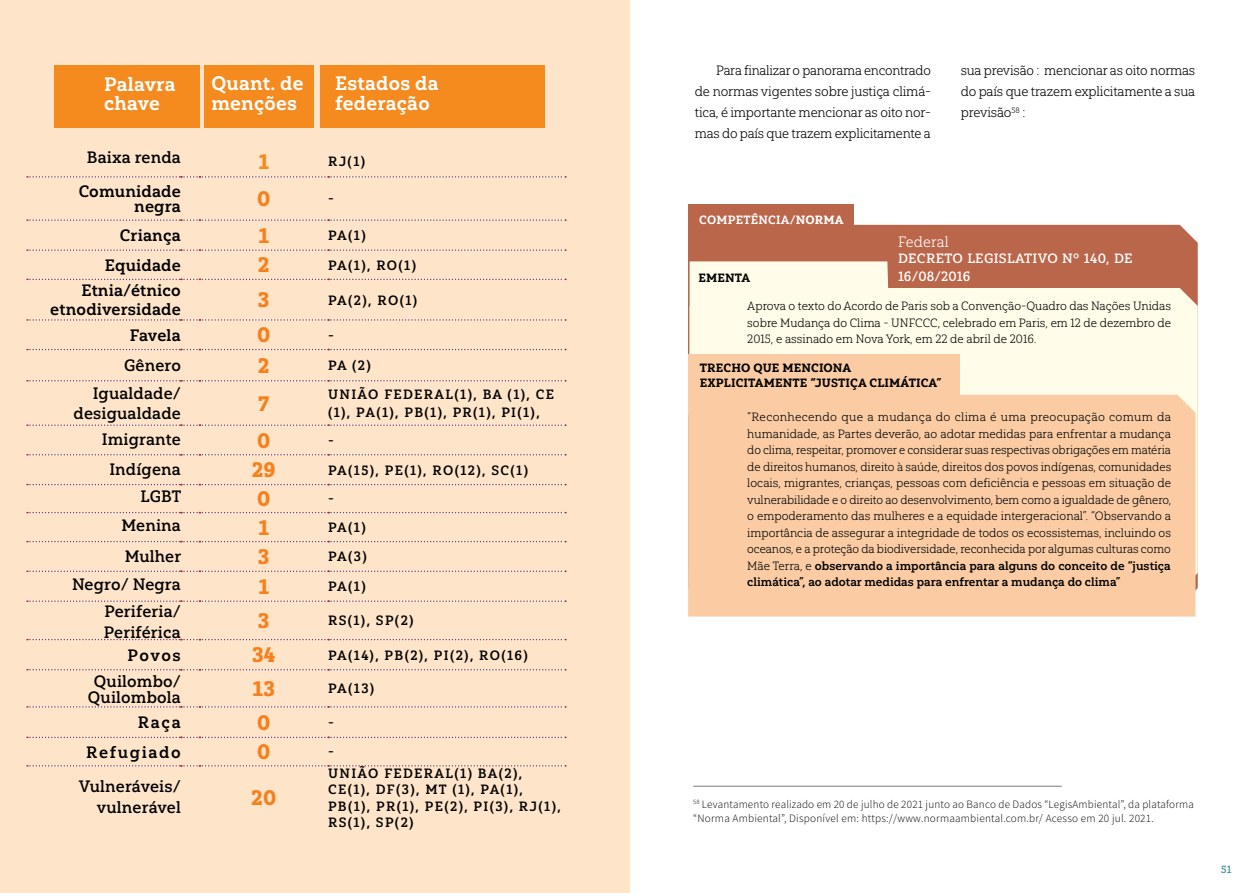
<style>
.page{position:relative;width:1259px;height:893px;background:#fff}
.page>*{position:absolute;margin:0;border:0;box-sizing:border-box;transform-origin:0 0}
.t1{font:21px "Yorkten Slab Nor Bla";letter-spacing:.01em;color:#f5801c}
.t2{font:21px "Yorkten Slab Nor Bla";color:#f58a1f}
.t3{font:19.5px/19.5px "Yorkten Slab Nor Bol";letter-spacing:.01em;color:#fff}
.t4{font:16.5px/20.2px "Yorkten Slab Nor Med";letter-spacing:.01em;color:#000;text-align:right}
.t5{font:16.5px/15px "Yorkten Slab Nor Dem";letter-spacing:.01em;color:#000;text-align:right}
.t6{font:16.5px "Yorkten Slab Nor Dem";letter-spacing:.1em;color:#000}
.t7{font:15px "Yorkten Slab Nor Lig";letter-spacing:.01em;color:#fff}
.t8{font:13.5px/16.5px "Yorkten Slab Nor Dem";letter-spacing:.1em;color:#000}
.t9{font:13.5px/21px "Yorkten Slab Nor Lig";letter-spacing:-.01em;color:#000;text-align:justify}
.t10{font:13.5px/18px "Yorkten Slab Nor Med";letter-spacing:.025em;color:#fff}
.t11{font:12px/16.5px "Yorkten Slab Nor Lig";letter-spacing:-.005em;color:#000;text-align:justify}
.t12{font:12px/16.5px "Yorkten Slab Nor Dem";color:#000}
.t13{font:12px/15.8px "Yorkten Slab Nor Ex B";letter-spacing:.01em;color:#000}
.t14{font:12px "Yorkten Slab Nor Bol";letter-spacing:.02em;color:#fff}
.t15{font:11.25px/14.2px "Source Sans Variable";letter-spacing:.02em;color:#000}
.t16{font:10.5px "Yorkten Slab Nor Dem";color:#4b969c}
.s1{font-family:"Yorkten Slab Nor Ex B"}
.s2{font-family:"Yorkten Slab Nor Lig"}
</style>
<div class="page">
<div style="left:0;top:0;width:629px;height:893px;background:#fee4c9"></div>
<div style="left:54px;top:65px;width:145px;height:62px;background:#f58a1f"></div>
<div style="left:205px;top:65px;width:109px;height:62px;background:#f58a1f"></div>
<div style="left:320px;top:65px;width:225px;height:62px;background:#f58a1f"></div>
<svg style="left:27px;top:176px;width:539px;height:2px"></svg>
<svg style="left:27px;top:219px;width:539px;height:2px"></svg>
<svg style="left:27px;top:249px;width:539px;height:2px"></svg>
<svg style="left:27px;top:279px;width:539px;height:1px"></svg>
<svg style="left:27px;top:319px;width:539px;height:2px"></svg>
<svg style="left:27px;top:349px;width:539px;height:1px"></svg>
<svg style="left:27px;top:380px;width:539px;height:2px"></svg>
<svg style="left:27px;top:424px;width:539px;height:2px"></svg>
<svg style="left:27px;top:454px;width:539px;height:1px"></svg>
<svg style="left:27px;top:484px;width:539px;height:1px"></svg>
<svg style="left:27px;top:512px;width:539px;height:1px"></svg>
<svg style="left:27px;top:541px;width:539px;height:1px"></svg>
<svg style="left:27px;top:570px;width:539px;height:2px"></svg>
<svg style="left:27px;top:600px;width:539px;height:2px"></svg>
<svg style="left:27px;top:639px;width:539px;height:1px"></svg>
<svg style="left:27px;top:669px;width:539px;height:1px"></svg>
<svg style="left:27px;top:706px;width:539px;height:2px"></svg>
<svg style="left:27px;top:737px;width:539px;height:1px"></svg>
<svg style="left:27px;top:765px;width:539px;height:2px"></svg>
<div style="left:688px;top:204px;width:165px;height:369px;background:#ba664a"></div>
<hr style="left:693px;top:786px;width:368px;height:1px;background:#808285">
<div style="left:853px;top:225px;width:344px;height:381px;background:#ba664a"></div>
<div style="left:888px;top:288px;width:309px;height:303px;background:#fffde9"></div>
<div style="left:689px;top:261px;width:199px;height:93px;background:#fffde9"></div>
<div style="left:688px;top:395px;width:507px;height:222px;background:#fbcca4"></div>
<div style="left:688px;top:354px;width:271px;height:60px;background:#fbcca4"></div>
<h2 class="t3" style="left:104px;top:74px;width:73px">Palavra chave</h2>
<h2 class="t3" style="left:211px;top:73px;width:94px">Quant. de menções</h2>
<h2 class="t3" style="left:335px;top:73px;width:105px">Estados da federação</h2>
<h3 class="t4" style="left:87px;top:148px;width:96px">Baixa renda</h3>
<h1 class="t2" style="left:258px;top:148px;width:12px">1</h1>
<p class="t8" style="left:328px;top:153px;width:39px">RJ(1)</p>
<h3 class="t5" style="left:79px;top:184px;width:103px">Comunidade negra</h3>
<h1 class="t1" style="left:257px;top:186px;width:15px">0</h1>
<p class="t8" style="left:328px;top:190px;width:7px">-</p>
<h3 class="t5" style="left:120px;top:228px;width:63px">Criança</h3>
<h1 class="t1" style="left:258px;top:222px;width:12px">1</h1>
<p class="t8" style="left:328px;top:227px;width:39px">PA(1)</p>
<h3 class="t5" style="left:105px;top:257px;width:77px">Equidade</h3>
<h1 class="t1" style="left:258px;top:252px;width:13px">2</h1>
<p class="t8" style="left:328px;top:257px;width:90px">PA(1), RO(1)</p>
<h3 class="t5" style="left:50px;top:281px;width:132px;line-height:19px">Etnia/étnico etnodiversidade</h3>
<h1 class="t1" style="left:258px;top:287px;width:13px">3</h1>
<p class="t8" style="left:328px;top:291px;width:91px">PA(2), RO(1)</p>
<h3 class="t5" style="left:130px;top:327px;width:53px">Favela</h3>
<h1 class="t1" style="left:257px;top:322px;width:15px">0</h1>
<p class="t8" style="left:328px;top:327px;width:7px">-</p>
<h3 class="t4" style="left:124px;top:355px;width:58px">Gênero</h3>
<h1 class="t1" style="left:258px;top:352px;width:13px">2</h1>
<p class="t8" style="left:328px;top:357px;width:44px">PA (2)</p>
<h3 class="t4" style="left:74px;top:383px;width:109px;line-height:19.8px">Igualdade/ desigualdade</h3>
<h1 class="t1" style="left:258px;top:390px;width:13px">7</h1>
<p class="t8" style="left:328px;top:385px;width:227px;line-height:18px">UNIÃO FEDERAL(1), BA (1), CE (1), PA(1), PB(1), PR(1), PI(1),</p>
<h3 class="t4" style="left:102px;top:429px;width:80px">Imigrante</h3>
<h1 class="t1" style="left:257px;top:427px;width:15px">0</h1>
<p class="t8" style="left:328px;top:432px;width:7px">-</p>
<h3 class="t4" style="left:109px;top:459px;width:73px">Indígena</h3>
<h1 class="t1" style="left:252px;top:457px;width:25px">29</h1>
<p class="t8" style="left:328px;top:462px;width:201px">PA(15), PE(1), RO(12), SC(1)</p>
<h3 class="t4" style="left:141px;top:486px;width:42px">LGBT</h3>
<h1 class="t1" style="left:257px;top:486px;width:15px">0</h1>
<p class="t8" style="left:328px;top:490px;width:7px">-</p>
<h3 class="t4" style="left:122px;top:515px;width:61px">Menina</h3>
<h1 class="t1" style="left:258px;top:514px;width:12px">1</h1>
<p class="t8" style="left:328px;top:519px;width:39px">PA(1)</p>
<h3 class="t4" style="left:125px;top:546px;width:58px">Mulher</h3>
<h1 class="t1" style="left:258px;top:544px;width:13px">3</h1>
<p class="t8" style="left:328px;top:548px;width:40px">PA(3)</p>
<h3 class="t4" style="left:72px;top:574px;width:110px">Negro/ Negra</h3>
<h1 class="t1" style="left:258px;top:573px;width:12px">1</h1>
<p class="t8" style="left:328px;top:578px;width:39px">PA(1)</p>
<h3 class="t4" style="left:104px;top:601px;width:78px;text-align:left">Periferia/<br>Periférica</h3>
<h1 class="t1" style="left:258px;top:607px;width:13px">3</h1>
<p class="t8" style="left:328px;top:612px;width:87px">RS(1), SP(2)</p>
<h3 class="t5" style="left:127px;top:647px;width:55px">Povos</h3>
<h1 class="t1" style="left:252px;top:642px;width:25px">34</h1>
<p class="t8" style="left:328px;top:646px;width:201px">PA(14), PB(2), PI(2), RO(16)</p>
<h3 class="t4" style="left:88px;top:673px;width:94px;line-height:15.8px;text-align:center">Quilombo/<br>Quilombola</h3>
<h1 class="t1" style="left:252px;top:675px;width:24px">13</h1>
<p class="t8" style="left:328px;top:680px;width:48px">PA(13)</p>
<h3 class="t5" style="left:138px;top:715px;width:45px">Raça</h3>
<h1 class="t1" style="left:257px;top:709px;width:15px">0</h1>
<p class="t8" style="left:328px;top:714px;width:7px">-</p>
<h3 class="t6" style="left:86px;top:742px;width:96px">Refugiado</h3>
<h1 class="t1" style="left:257px;top:739px;width:15px">0</h1>
<p class="t8" style="left:328px;top:743px;width:7px">-</p>
<h3 class="t4" style="left:79px;top:776px;width:104px">Vulneráveis/ vulnerável</h3>
<h1 class="t1" style="left:251px;top:785px;width:27px">20</h1>
<p class="t8" style="left:328px;top:765px;width:234px">UNIÃO FEDERAL(1) BA(2),<br>CE(1), DF(3), MT (1), PA(1),<br>PB(1), PR(1), PE(2), PI(3), RJ(1),<br>RS(1), SP(2)</p>
<p class="t9" style="left:695px;top:60px;width:237px;text-indent:21px">Para finalizar o panorama encontrado de normas vigentes sobre justiça climá&shy;tica, é importante mencionar as oito nor&shy;mas do país que trazem explicitamente a</p>
<p class="t9" style="left:960px;top:60px;width:236px">sua previsão : mencionar as oito normas do país que trazem explicitamente a sua previsão<sup>58</sup> :</p>
<p class="t14" style="left:699px;top:212px;width:146px">COMPETÊNCIA/<span class="s1">NORMA</span></p>
<p class="t7" style="left:898px;top:233px;width:52px">Federal</p>
<p class="t10" style="left:898px;top:249px;width:236px">DECRETO LEGISLATIVO Nº 140, DE<br>16/08/2016</p>
<p class="t13" style="left:698px;top:270px;width:53px">EMENTA</p>
<p class="t11" style="left:747px;top:298px;width:425px">Aprova o texto do Acordo de Paris sob a Convenção-Quadro das Nações Unidas sobre Mudança do Clima - UNFCCC, celebrado em Paris, em 12 de dezembro de 2015, e assinado em Nova York, em 22 de abril de 2016.</p>
<p class="t13" style="left:700px;top:359px;width:243px">TRECHO QUE MENCIONA<br>EXPLICITAMENTE “JUSTIÇA CLIMÁTICA”</p>
<p class="t11" style="left:747px;top:409px;width:425px">“Reconhecendo que a mudança do clima é uma preocupação comum da humanidade, as Partes deverão, ao adotar medidas para enfrentar a mudança do clima, respeitar, promover e considerar suas respectivas obrigações em matéria de direitos humanos, direito à saúde, direitos dos povos indígenas, comunidades locais, migrantes, crianças, pessoas com deficiência e pessoas em situação de vulnerabilidade e o direito ao desenvolvimento, bem como a igualdade de gênero, o empoderamento das mulheres e a equidade intergeracional”. “Observando a importância de assegurar a integridade de todos os ecossistemas, incluindo os oceanos, e a proteção da biodiversidade, reconhecida por algumas culturas como</p>
<p class="t12" style="left:747px;top:557px;width:425px"><span class="s2">Mãe Terra, e</span> observando a importância para alguns do conceito de “justiça climática”, ao adotar medidas para enfrentar a mudança do clima”</p>
<p class="t15" style="left:693px;top:797px;width:502px"><sup>58</sup> Levantamento realizado em 20 de julho de 2021 junto ao Banco de Dados “LegisAmbiental”, da plataforma “Norma Ambiental”, Disponível em: https://www.normaambiental.com.br/ Acesso em 20 jul. 2021.</p>
<p class="t16" style="left:1221px;top:863px;width:12px">51</p>
</div>
